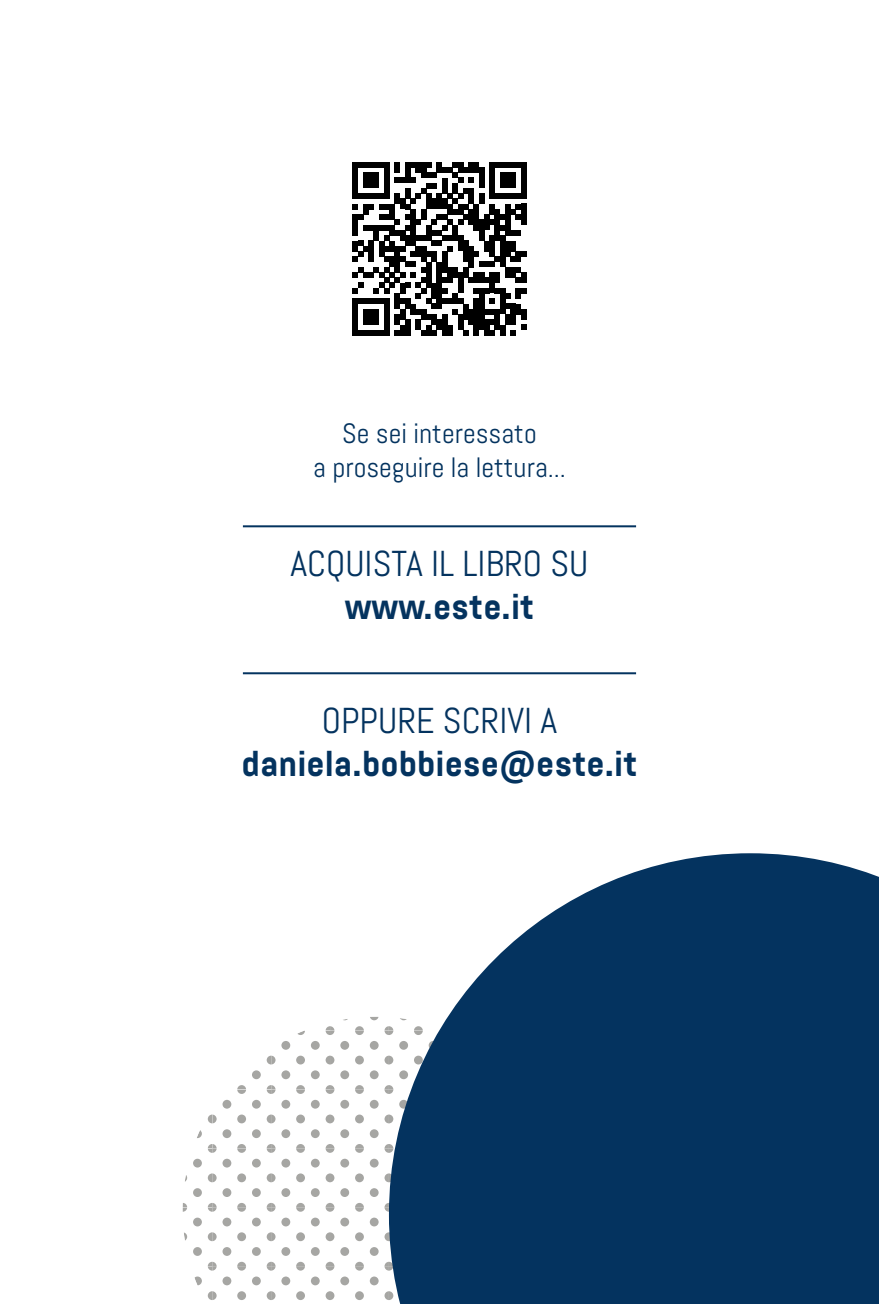
<style>
.page{position:relative;width:879px;height:1304px;background:#fff}
.page>*{position:absolute;margin:0;border:0;box-sizing:border-box;transform-origin:0 0}
.t1{font:700 36px "Abel Pro";color:#04335f}
.t2{font:36px "Abel Pro";color:#04335f}
.t3{font:28px/33.6px "Abel Pro";color:#04335f;text-align:center}
</style>
<div class="page">
<div style="left:355px;top:1291px;width:9px;height:9px;background:#a6a6a3;border-radius:50%"></div>
<div style="left:370px;top:1276px;width:9px;height:9px;background:#a6a6a3;border-radius:50%"></div>
<div style="left:340px;top:1276px;width:9px;height:9px;background:#a6a6a3;border-radius:50%"></div>
<svg style="left:384px;top:1291px;width:5px;height:9px"></svg>
<div style="left:296px;top:1291px;width:9px;height:9px;background:#a6a6a3;border-radius:50%"></div>
<div style="left:311px;top:1276px;width:9px;height:9px;background:#a6a6a3;border-radius:50%"></div>
<div style="left:281px;top:1276px;width:9px;height:9px;background:#a6a6a3;border-radius:50%"></div>
<svg style="left:326px;top:1291px;width:8px;height:9px"></svg>
<div style="left:237px;top:1291px;width:9px;height:9px;background:#a6a6a3;border-radius:50%"></div>
<div style="left:252px;top:1276px;width:9px;height:9px;background:#a6a6a3;border-radius:50%"></div>
<div style="left:222px;top:1276px;width:9px;height:9px;background:#a6a6a3;border-radius:50%"></div>
<svg style="left:267px;top:1291px;width:8px;height:9px"></svg>
<svg style="left:194px;top:1276px;width:8px;height:9px"></svg>
<svg style="left:208px;top:1291px;width:9px;height:9px"></svg>
<svg style="left:355px;top:1262px;width:9px;height:9px"></svg>
<div style="left:355px;top:1232px;width:9px;height:9px;background:#a6a6a3;border-radius:50%"></div>
<div style="left:370px;top:1247px;width:9px;height:9px;background:#a6a6a3;border-radius:50%"></div>
<div style="left:340px;top:1247px;width:9px;height:9px;background:#a6a6a3;border-radius:50%"></div>
<div style="left:370px;top:1218px;width:9px;height:8px;background:#a6a6a3;border-radius:50%"></div>
<div style="left:340px;top:1218px;width:9px;height:8px;background:#a6a6a3;border-radius:50%"></div>
<svg style="left:384px;top:1262px;width:5px;height:9px"></svg>
<svg style="left:384px;top:1232px;width:5px;height:9px"></svg>
<svg style="left:296px;top:1262px;width:9px;height:9px"></svg>
<div style="left:296px;top:1232px;width:9px;height:9px;background:#a6a6a3;border-radius:50%"></div>
<div style="left:311px;top:1247px;width:9px;height:9px;background:#a6a6a3;border-radius:50%"></div>
<div style="left:281px;top:1247px;width:9px;height:9px;background:#a6a6a3;border-radius:50%"></div>
<div style="left:311px;top:1218px;width:9px;height:8px;background:#a6a6a3;border-radius:50%"></div>
<div style="left:281px;top:1218px;width:9px;height:8px;background:#a6a6a3;border-radius:50%"></div>
<svg style="left:326px;top:1262px;width:8px;height:9px"></svg>
<svg style="left:326px;top:1232px;width:8px;height:9px"></svg>
<svg style="left:237px;top:1262px;width:9px;height:9px"></svg>
<div style="left:237px;top:1232px;width:9px;height:9px;background:#a6a6a3;border-radius:50%"></div>
<div style="left:252px;top:1247px;width:9px;height:9px;background:#a6a6a3;border-radius:50%"></div>
<div style="left:222px;top:1247px;width:9px;height:9px;background:#a6a6a3;border-radius:50%"></div>
<div style="left:252px;top:1218px;width:9px;height:8px;background:#a6a6a3;border-radius:50%"></div>
<div style="left:222px;top:1218px;width:9px;height:8px;background:#a6a6a3;border-radius:50%"></div>
<svg style="left:267px;top:1262px;width:8px;height:9px"></svg>
<svg style="left:267px;top:1232px;width:8px;height:9px"></svg>
<svg style="left:184px;top:1232px;width:3px;height:9px"></svg>
<div style="left:193px;top:1247px;width:9px;height:9px;background:#a6a6a3;border-radius:50%"></div>
<div style="left:193px;top:1218px;width:9px;height:8px;background:#a6a6a3;border-radius:50%"></div>
<svg style="left:208px;top:1262px;width:9px;height:9px"></svg>
<svg style="left:208px;top:1232px;width:9px;height:9px"></svg>
<svg style="left:355px;top:1203px;width:9px;height:9px"></svg>
<div style="left:355px;top:1173px;width:9px;height:9px;background:#a6a6a3;border-radius:50%"></div>
<div style="left:370px;top:1188px;width:9px;height:9px;background:#a6a6a3;border-radius:50%"></div>
<div style="left:340px;top:1188px;width:9px;height:9px;background:#a6a6a3;border-radius:50%"></div>
<div style="left:370px;top:1159px;width:9px;height:9px;background:#a6a6a3;border-radius:50%"></div>
<div style="left:340px;top:1159px;width:9px;height:9px;background:#a6a6a3;border-radius:50%"></div>
<svg style="left:384px;top:1203px;width:5px;height:9px"></svg>
<svg style="left:384px;top:1173px;width:5px;height:9px"></svg>
<svg style="left:296px;top:1203px;width:9px;height:9px"></svg>
<div style="left:296px;top:1173px;width:9px;height:9px;background:#a6a6a3;border-radius:50%"></div>
<div style="left:311px;top:1188px;width:9px;height:9px;background:#a6a6a3;border-radius:50%"></div>
<div style="left:281px;top:1188px;width:9px;height:9px;background:#a6a6a3;border-radius:50%"></div>
<div style="left:311px;top:1159px;width:9px;height:9px;background:#a6a6a3;border-radius:50%"></div>
<div style="left:281px;top:1159px;width:9px;height:9px;background:#a6a6a3;border-radius:50%"></div>
<svg style="left:326px;top:1203px;width:8px;height:9px"></svg>
<svg style="left:326px;top:1173px;width:8px;height:9px"></svg>
<svg style="left:237px;top:1203px;width:9px;height:9px"></svg>
<div style="left:237px;top:1173px;width:9px;height:9px;background:#a6a6a3;border-radius:50%"></div>
<div style="left:252px;top:1188px;width:9px;height:9px;background:#a6a6a3;border-radius:50%"></div>
<div style="left:222px;top:1188px;width:9px;height:9px;background:#a6a6a3;border-radius:50%"></div>
<div style="left:252px;top:1159px;width:9px;height:9px;background:#a6a6a3;border-radius:50%"></div>
<div style="left:222px;top:1159px;width:9px;height:9px;background:#a6a6a3;border-radius:50%"></div>
<svg style="left:267px;top:1203px;width:8px;height:9px"></svg>
<svg style="left:267px;top:1173px;width:8px;height:9px"></svg>
<svg style="left:182px;top:1203px;width:5px;height:9px"></svg>
<svg style="left:185px;top:1175px;width:2px;height:7px"></svg>
<div style="left:193px;top:1188px;width:9px;height:9px;background:#a6a6a3;border-radius:50%"></div>
<div style="left:193px;top:1159px;width:9px;height:9px;background:#a6a6a3;border-radius:50%"></div>
<svg style="left:208px;top:1203px;width:9px;height:9px"></svg>
<svg style="left:208px;top:1173px;width:9px;height:9px"></svg>
<svg style="left:355px;top:1144px;width:9px;height:9px"></svg>
<div style="left:355px;top:1115px;width:9px;height:8px;background:#a6a6a3;border-radius:50%"></div>
<div style="left:370px;top:1129px;width:9px;height:9px;background:#a6a6a3;border-radius:50%"></div>
<div style="left:340px;top:1129px;width:9px;height:9px;background:#a6a6a3;border-radius:50%"></div>
<div style="left:370px;top:1100px;width:9px;height:9px;background:#a6a6a3;border-radius:50%"></div>
<div style="left:340px;top:1100px;width:9px;height:9px;background:#a6a6a3;border-radius:50%"></div>
<svg style="left:384px;top:1144px;width:5px;height:9px"></svg>
<svg style="left:384px;top:1115px;width:5px;height:8px"></svg>
<svg style="left:296px;top:1144px;width:9px;height:9px"></svg>
<div style="left:296px;top:1115px;width:9px;height:8px;background:#a6a6a3;border-radius:50%"></div>
<div style="left:311px;top:1129px;width:9px;height:9px;background:#a6a6a3;border-radius:50%"></div>
<div style="left:281px;top:1129px;width:9px;height:9px;background:#a6a6a3;border-radius:50%"></div>
<div style="left:311px;top:1100px;width:9px;height:9px;background:#a6a6a3;border-radius:50%"></div>
<div style="left:281px;top:1100px;width:9px;height:9px;background:#a6a6a3;border-radius:50%"></div>
<svg style="left:326px;top:1144px;width:8px;height:9px"></svg>
<svg style="left:326px;top:1115px;width:8px;height:8px"></svg>
<svg style="left:237px;top:1144px;width:9px;height:9px"></svg>
<div style="left:237px;top:1115px;width:9px;height:8px;background:#a6a6a3;border-radius:50%"></div>
<div style="left:252px;top:1129px;width:9px;height:9px;background:#a6a6a3;border-radius:50%"></div>
<div style="left:222px;top:1129px;width:9px;height:9px;background:#a6a6a3;border-radius:50%"></div>
<div style="left:252px;top:1100px;width:9px;height:9px;background:#a6a6a3;border-radius:50%"></div>
<div style="left:222px;top:1100px;width:9px;height:9px;background:#a6a6a3;border-radius:50%"></div>
<svg style="left:267px;top:1144px;width:8px;height:9px"></svg>
<svg style="left:267px;top:1115px;width:8px;height:8px"></svg>
<svg style="left:197px;top:1130px;width:5px;height:8px"></svg>
<svg style="left:208px;top:1144px;width:9px;height:9px"></svg>
<svg style="left:208px;top:1115px;width:9px;height:8px"></svg>
<svg style="left:355px;top:1085px;width:9px;height:9px"></svg>
<div style="left:355px;top:1056px;width:9px;height:8px;background:#a6a6a3;border-radius:50%"></div>
<div style="left:370px;top:1070px;width:9px;height:9px;background:#a6a6a3;border-radius:50%"></div>
<div style="left:340px;top:1070px;width:9px;height:9px;background:#a6a6a3;border-radius:50%"></div>
<div style="left:370px;top:1041px;width:9px;height:9px;background:#a6a6a3;border-radius:50%"></div>
<div style="left:340px;top:1041px;width:9px;height:9px;background:#a6a6a3;border-radius:50%"></div>
<svg style="left:384px;top:1085px;width:5px;height:9px"></svg>
<svg style="left:384px;top:1056px;width:5px;height:8px"></svg>
<svg style="left:296px;top:1085px;width:9px;height:9px"></svg>
<div style="left:296px;top:1056px;width:9px;height:8px;background:#a6a6a3;border-radius:50%"></div>
<div style="left:311px;top:1070px;width:9px;height:9px;background:#a6a6a3;border-radius:50%"></div>
<div style="left:281px;top:1070px;width:9px;height:9px;background:#a6a6a3;border-radius:50%"></div>
<div style="left:311px;top:1041px;width:9px;height:9px;background:#a6a6a3;border-radius:50%"></div>
<div style="left:281px;top:1041px;width:9px;height:9px;background:#a6a6a3;border-radius:50%"></div>
<svg style="left:326px;top:1085px;width:8px;height:9px"></svg>
<svg style="left:326px;top:1056px;width:8px;height:8px"></svg>
<svg style="left:237px;top:1085px;width:9px;height:9px"></svg>
<div style="left:252px;top:1070px;width:9px;height:9px;background:#a6a6a3;border-radius:50%"></div>
<svg style="left:267px;top:1085px;width:8px;height:9px"></svg>
<svg style="left:267px;top:1056px;width:8px;height:8px"></svg>
<svg style="left:355px;top:1026px;width:9px;height:9px"></svg>
<svg style="left:370px;top:1017px;width:8px;height:3px"></svg>
<svg style="left:384px;top:1026px;width:5px;height:9px"></svg>
<svg style="left:297px;top:1030px;width:8px;height:5px"></svg>
<svg style="left:326px;top:1026px;width:8px;height:9px"></svg>
<svg style="left:389px;top:853px;width:490px;height:451px;background:#264e74"></svg>
<svg style="left:353px;top:162px;width:173px;height:173px"></svg>
<hr style="left:243px;top:525px;width:393px;height:2px;background:#04335f">
<hr style="left:243px;top:672px;width:393px;height:2px;background:#04335f">
<p class="t3" style="left:313px;top:417px;width:254px">Se sei interessato<br>a proseguire la lettura...</p>
<p class="t2" style="left:291px;top:541px;width:299px">ACQUISTA IL LIBRO SU</p>
<p class="t1" style="left:345px;top:582px;width:191px">www.este.it</p>
<p class="t2" style="left:322px;top:698px;width:237px">OPPURE SCRIVI A</p>
<p class="t1" style="left:241px;top:739px;width:397px">daniela.bobbiese@este.it</p>
</div>
